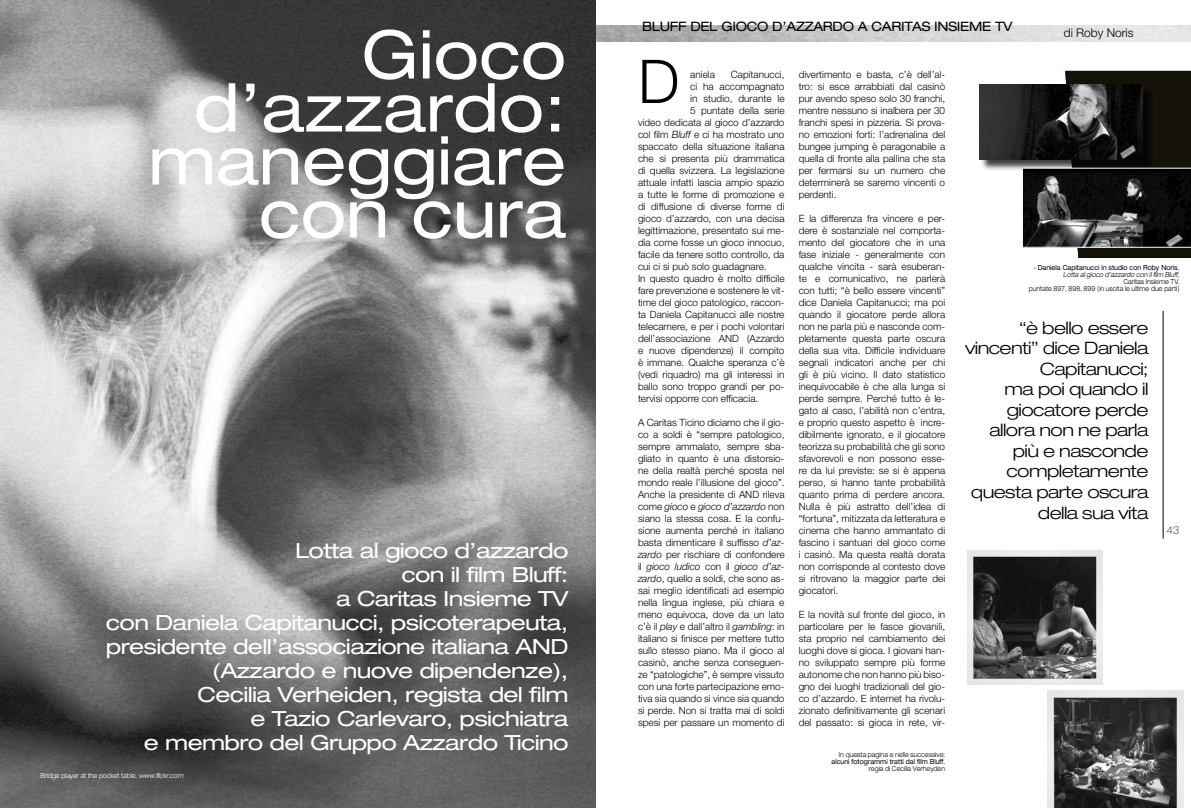
<style>
.page{position:relative;width:1191px;height:808px;background:#fff}
.page>*{position:absolute;margin:0;border:0;box-sizing:border-box;transform-origin:0 0}
.t1{font:expanded 67px/53px "Helvetica Neue LT Std";color:#fff;text-align:right}
.t2{font:300 60.4px "Helvetica Neue LT Std";color:#000}
.t3{font:expanded 20.9px/24px "Helvetica Neue LT Std";letter-spacing:-.03em;color:#fff;text-align:right;scale:1.08 1}
.t4{font:300 expanded 17.1px/20.5px "Helvetica Neue LT Std";letter-spacing:-.03em;color:#000;text-align:right;scale:1.08 1}
.t5{font:expanded 13px "Helvetica Neue LT Std";letter-spacing:.09em;color:#000}
.t6{font:300 12px "Helvetica Neue LT Std";color:#000}
.t7{font:100 11px "Helvetica Neue LT Std";color:#000}
.t8{font:300 10px/12px "Helvetica Neue LT Std";color:#000;text-align:justify}
.t9{font:300 expanded 7px/7px "Helvetica Neue LT Std";color:#000;text-align:right;scale:.85 1}
.t10{font:300 expanded 7px "Helvetica Neue LT Std";letter-spacing:-.01em;color:#fff;scale:.85 1}
.s1{font-style:italic}
.s2{font-weight:400}
</style>
<div class="page">
<hr style="left:1163px;top:311px;width:1px;height:228px;background:#000">
<img style="left:595px;top:25px;width:596px;height:17px">
<img style="left:0;top:0;width:595px;height:808px">
<img style="left:1047px;top:690px;width:136px;height:118px">
<div style="left:980px;top:86px;width:175px;height:86px;background:#000;opacity:.75"></div>
<img style="left:979px;top:85px;width:43px;height:74px">
<svg style="left:1022px;top:71px;width:169px;height:187px;background:#2f2e2d"></svg>
<img style="left:968px;top:550px;width:134px;height:135px">
<h1 class="t1" style="left:148px;top:27px;width:419px">Gioco d’azzardo: maneggiare con cura</h1>
<p class="t3" style="left:106px;top:538px;width:430px">Lotta al gioco d’azzardo<br>con il film Bluff:<br>a Caritas Insieme TV<br>con Daniela Capitanucci, psicoterapeuta, presidente dell’associazione italiana AND (Azzardo e nuove dipendenze),<br>Cecilia Verheiden, regista del film<br>e Tazio Carlevaro, psichiatra<br>e membro del Gruppo Azzardo Ticino</p>
<p class="t10" style="left:41px;top:771px;width:169px">Bridge player at the pocket table<span class="s1">, www.flickr.com</span></p>
<h3 class="t5" style="left:642px;top:18px;width:182px">bluff del gioco d’azzard</h3>
<h3 class="t5" style="left:842px;top:18px;width:49px">o a Carita</h3>
<h3 class="t5" style="left:921px;top:18px;width:84px">s insiEme tv</h3>
<p class="t6" style="left:1063px;top:25px;width:71px">di Roby Noris</p>
<h2 class="t2" style="left:638px;top:45px;width:43px">D</h2>
<p class="t8" style="left:690px;top:68px;width:26px">aniela</p>
<p class="t8" style="left:731px;top:68px;width:55px">Capitanucci,</p>
<p class="t8" style="left:690px;top:80px;width:96px">ci ha accompagnato</p>
<p class="t8" style="left:690px;top:92px;width:96px">in studio, durante le</p>
<p class="t8" style="left:690px;top:104px;width:96px">5 puntate della serie</p>
<p class="t8" style="left:638px;top:116px;width:148px">video dedicata al gioco d’azzardo</p>
<p class="t8" style="left:638px;top:128px;width:148px">col film <span class="s1">Bluff</span> e ci ha mostrato uno</p>
<p class="t8" style="left:638px;top:140px;width:148px">spaccato della situazione italiana</p>
<p class="t8" style="left:638px;top:152px;width:148px">che si presenta più drammatica</p>
<p class="t8" style="left:638px;top:164px;width:148px">di quella svizzera. La legislazione</p>
<p class="t8" style="left:638px;top:176px;width:148px">attuale infatti lascia ampio spazio</p>
<p class="t8" style="left:638px;top:188px;width:148px">a tutte le forme di promozione e</p>
<p class="t8" style="left:638px;top:200px;width:148px">di diffusione di diverse forme di</p>
<p class="t8" style="left:638px;top:212px;width:148px">gioco d’azzardo, con una decisa</p>
<p class="t8" style="left:638px;top:224px;width:148px">legittimazione, presentato sui me-</p>
<p class="t8" style="left:638px;top:236px;width:148px">dia come fosse un gioco innocuo,</p>
<p class="t8" style="left:638px;top:248px;width:148px">facile da tenere sotto controllo, da</p>
<p class="t8" style="left:638px;top:260px;width:130px">cui ci si può solo guadagnare.</p>
<p class="t8" style="left:638px;top:272px;width:148px">In questo quadro è molto difficile</p>
<p class="t8" style="left:638px;top:284px;width:148px">fare prevenzione e sostenere le vit-</p>
<p class="t8" style="left:638px;top:296px;width:148px">time del gioco patologico, raccon-</p>
<p class="t8" style="left:638px;top:308px;width:148px">ta Daniela Capitanucci alle nostre</p>
<p class="t8" style="left:638px;top:320px;width:148px">telecamere, e per i pochi volontari</p>
<p class="t8" style="left:638px;top:332px;width:148px">dell’associazione AND (Azzardo</p>
<p class="t8" style="left:638px;top:344px;width:148px">e nuove dipendenze) il compito</p>
<p class="t8" style="left:638px;top:356px;width:148px">è immane. Qualche speranza c’è</p>
<p class="t8" style="left:638px;top:368px;width:148px">(vedi riquadro) ma gli interessi in</p>
<p class="t8" style="left:638px;top:380px;width:148px">ballo sono troppo grandi per po-</p>
<p class="t8" style="left:638px;top:392px;width:122px">tervisi opporre con efficacia.</p>
<p class="t8" style="left:638px;top:416px;width:148px">A Caritas Ticino diciamo che il gio&shy;co a soldi è “sempre patologico, sempre ammalato, sempre sba&shy;gliato in quanto è una distorsio&shy;ne della realtà perché sposta nel mondo reale l’illusione del gioco”.<br>Anche la presidente di AND rileva come <span class="s1">gioco</span> e <span class="s1">gioco d’azzardo</span> non siano la stessa cosa. E la confu&shy;sione aumenta perché in italiano basta dimenticare il suffisso <span class="s1">d’az&shy;zardo</span> per rischiare di confondere il <span class="s1">gioco ludico</span> con il <span class="s1">gioco d’az&shy;zardo</span>, quello a soldi, che sono as&shy;sai meglio identificati ad esempio nella lingua inglese, più chiara e meno equivoca, dove da un lato c’è il <span class="s1">play</span> e dall’altro il <span class="s1">gambling</span>: in italiano si finisce per mettere tutto sullo stesso piano. Ma il gioco al casinò, anche senza conseguen&shy;ze “patologiche”, è sempre vissuto con una forte partecipazione emo&shy;tiva sia quando si vince sia quando si perde. Non si tratta mai di soldi spesi per passare un momento di</p>
<p class="t8" style="left:798px;top:68px;width:148px">divertimento e basta, c’è dell’al&shy;tro: si esce arrabbiati dal casinò pur avendo speso solo 30 franchi, mentre nessuno si inalbera per 30 franchi spesi in pizzeria. Si prova&shy;no emozioni forti: l’adrenalina del bungee jumping è paragonabile a quella di fronte alla pallina che sta per fermarsi su un numero che determinerà se saremo vincenti o perdenti.</p>
<p class="t8" style="left:798px;top:212px;width:148px">E la differenza fra vincere e per&shy;dere è sostanziale nel comporta&shy;mento del giocatore che in una fase iniziale - generalmente con qualche vincita - sarà esuberan&shy;te e comunicativo, ne parlerà con tutti; “è bello essere vincenti” dice Daniela Capitanucci; ma poi quando il giocatore perde allora non ne parla più e nasconde com&shy;pletamente questa parte oscura della sua vita. Difficile individuare segnali indicatori anche per chi gli è più vicino. Il dato statistico inequivocabile è che alla lunga si perde sempre. Perché tutto è le&shy;gato al caso, l’abilità non c’entra, e proprio questo aspetto è incre&shy;dibilmente ignorato, e il giocatore teorizza su probabilità che gli sono sfavorevoli e non possono esse&shy;re da lui previste: se si è appena perso, si hanno tante probabilità quanto prima di perdere ancora.<br>Nulla è più astratto dell’idea di “fortuna”, mitizzata da letteratura e cinema che hanno ammantato di fascino i santuari del gioco come i casinò. Ma questa realtà dorata non corrisponde al contesto dove si ritrovano la maggior parte dei giocatori.</p>
<p class="t8" style="left:798px;top:608px;width:148px">E la novità sul fronte del gioco, in particolare per le fasce giovanili, sta proprio nel cambiamento dei luoghi dove si gioca. I giovani han&shy;no sviluppato sempre più forme autonome che non hanno più biso&shy;gno dei luoghi tradizionali del gio&shy;co d’azzardo. E internet ha rivolu&shy;zionato definitivamente gli scenari del passato: si gioca in rete, vir-</p>
<p class="t9" style="left:831px;top:751px;width:135px">In questa pagina e nelle successive: <span class="s2">alcuni fotogrammi tratti dal film Bluff</span>, regia di Cecilia Verheyden</p>
<p class="t9" style="left:1028px;top:264px;width:179px">- <span class="s2">Daniela Capitanucci in studio con Roby Noris</span>, <span class="s1">Lotta al gioco d’azzardo con il film Bluff</span>,<br>Caritas Insieme TV,<br>puntate 897, 898, 899 (in uscita le ultime due parti)</p>
<h3 class="t4" style="left:965px;top:317px;width:171px">“è bello essere vincenti” dice Daniela<br>Capitanucci;<br>ma poi quando il giocatore perde allora non ne parla più e nasconde completamente questa parte oscura della sua vita</h3>
<p class="t7" style="left:1166px;top:524px;width:14px">43</p>
</div>
